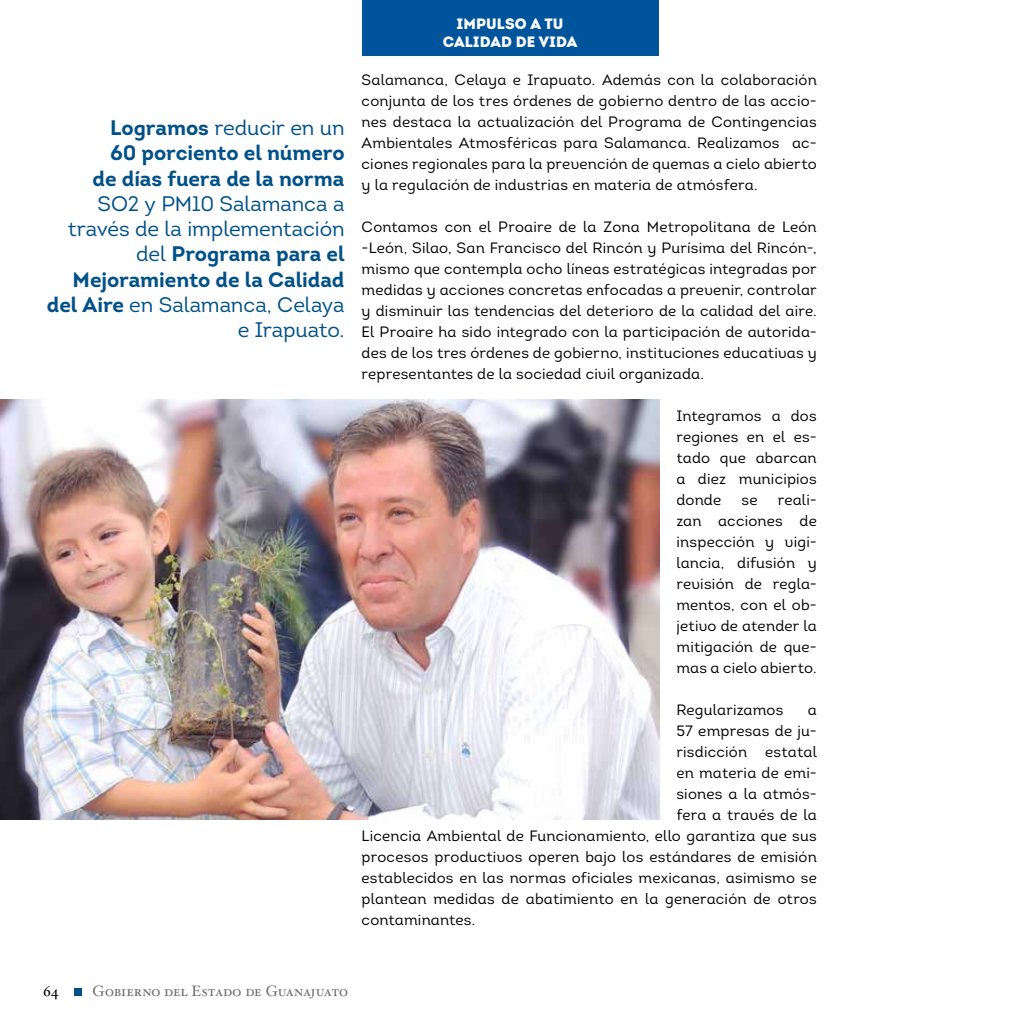
<style>
.page{position:relative;width:1021px;height:1021px;background:#fff}
.page>*{position:absolute;margin:0;border:0;box-sizing:border-box;transform-origin:0 0}
.t1{font:21px/25.2px "Intro";letter-spacing:-.005em;color:#005188;text-align:right}
.t2{font:700 21px/25.2px "Intro";letter-spacing:-.005em;color:#005188;text-align:right}
.t3{font:15px/21px "Intro Book Alt";letter-spacing:.015em;color:#000;text-align:justify}
.t4{font:15px "Hoefler Text Roman Small Caps";letter-spacing:-.01em;color:#6b6d6d}
.t5{font:900 15px/18px "Intro";letter-spacing:.01em;color:#fff;text-align:center}
.t6{font:15px "Hoefler Text Roman Small Caps";color:#000}
.s1{font-weight:400}
.s2{font-weight:700}
</style>
<div class="page">
<div style="left:74px;top:988px;width:8px;height:8px;background:#005188"></div>
<div style="left:361px;top:0;width:297px;height:55px;background:#00549c"></div>
<img style="left:0;top:400px;width:659px;height:419px">
<h1 class="t2" style="left:93px;top:115px;width:253px">Logramos <span class="s1">reducir en un<br></span>60 porciento el número de días fuera de la norma</h1>
<h1 class="t1" style="left:47px;top:191px;width:299px">SO2 y PM10 Salamanca a través de la implementación del <span class="s2">Programa para el<br>Mejoramiento de la Calidad del Aire</span> en Salamanca, Celaya e Irapuato.</h1>
<p class="t5" style="left:442px;top:14px;width:136px">IMPULSO A TU<br>CALIDAD DE VIDA</p>
<p class="t3" style="left:361px;top:69px;width:456px">Salamanca, Celaya e Irapuato. Además con la colaboración conjunta de los tres órdenes de gobierno dentro de las accio&shy;nes destaca la actualización del Programa de Contingencias Ambientales Atmosféricas para Salamanca. Realizamos ac&shy;ciones regionales para la prevención de quemas a cielo abierto y la regulación de industrias en materia de atmósfera.</p>
<p class="t3" style="left:361px;top:216px;width:457px">Contamos con el Proaire de la Zona Metropolitana de León -León, Silao, San Francisco del Rincón y Purísima del Rincón-, mismo que contempla ocho líneas estratégicas integradas por medidas y acciones concretas enfocadas a prevenir, controlar y disminuir las tendencias del deterioro de la calidad del aire.<br>El Proaire ha sido integrado con la participación de autorida&shy;des de los tres órdenes de gobierno, instituciones educativas y representantes de la sociedad civil organizada.</p>
<p class="t3" style="left:676px;top:405px;width:142px">Integramos a dos regiones en el es&shy;tado que abarcan a diez municipios donde</p>
<p class="t3" style="left:676px;top:489px;width:142px;text-indent:101px">reali&shy;zan acciones de inspección y vigi&shy;lancia, difusión y revisión de regla&shy;mentos, con el ob&shy;jetivo de atender la mitigación de que&shy;mas a cielo abierto.</p>
<p class="t3" style="left:676px;top:699px;width:108px">Regularizamos</p>
<p class="t3" style="left:807px;top:699px;width:10px">a</p>
<p class="t3" style="left:676px;top:720px;width:142px">57 empresas de ju-</p>
<p class="t3" style="left:676px;top:741px;width:142px">risdicción estatal</p>
<p class="t3" style="left:676px;top:762px;width:142px">en materia de emi-</p>
<p class="t3" style="left:676px;top:783px;width:142px">siones a la atmós-</p>
<p class="t3" style="left:676px;top:804px;width:142px">fera a través de la</p>
<p class="t3" style="left:361px;top:825px;width:456px">Licencia Ambiental de Funcionamiento, ello garantiza que sus</p>
<p class="t3" style="left:361px;top:846px;width:456px">procesos productivos operen bajo los estándares de emisión</p>
<p class="t3" style="left:361px;top:867px;width:456px">establecidos en las normas oficiales mexicanas, asimismo se</p>
<p class="t3" style="left:361px;top:888px;width:456px">plantean medidas de abatimiento en la generación de otros</p>
<p class="t3" style="left:361px;top:909px;width:115px">contaminantes.</p>
<p class="t3" style="left:741px;top:489px;width:18px">se</p>
<p class="t6" style="left:43px;top:982px;width:17px">64</p>
<p class="t4" style="left:93px;top:982px;width:257px">Gobierno del Estado de Guanajuato</p>
</div>
